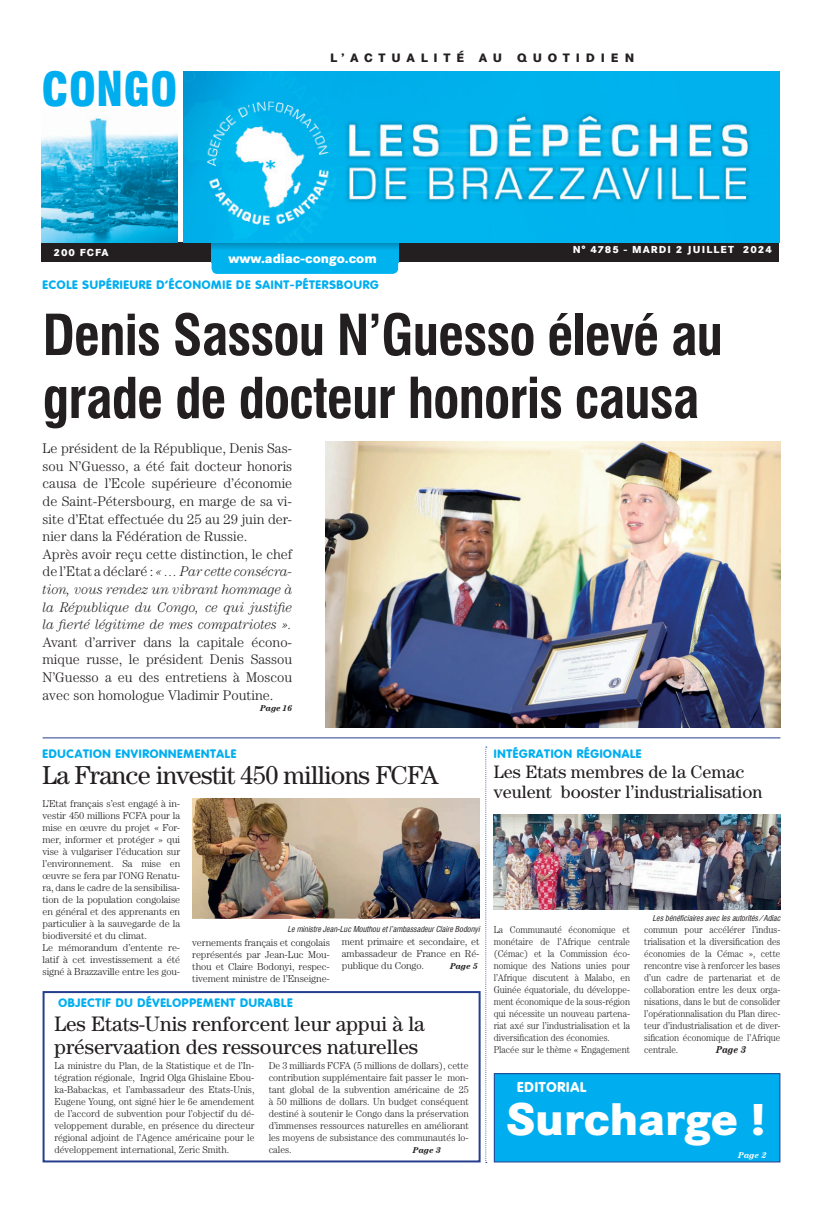
<style>
.page{position:relative;width:823px;height:1205px;background:#fff}
.page>*{position:absolute;margin:0;border:0;box-sizing:border-box;transform-origin:0 0}
.t1{font:700 55px/63px "Corporate Condensed";letter-spacing:-.02em;color:#231f20}
.t2{font:900 46px "Corporate Condensed";color:#00aeef}
.t3{font:800 45px "Corporate SBQ";color:#fff}
.t4{font:26px "Century";letter-spacing:-.025em;color:#231f20}
.t5{font:21px/23px "Century";color:#231f20}
.t6{font:18px/20px "Century";color:#231f20}
.t7{font:300 14px/17.6px "Century";color:#231f20}
.t8{font:800 14px "Corporate Rounded";letter-spacing:.06em;color:#fff}
.t9{font:800 13px "Corporate SBQ";color:#fff}
.t10{font:800 12px "Corporate Rounded";letter-spacing:.06em;color:#00aeef}
.t11{font:800 12px "Corporate SBQ";letter-spacing:.485em;color:#231f20}
.t12{font:300 10px/12px "Century";letter-spacing:-.01em;color:#231f20;scale:.9 1}
.t13{font:300 10px/12px "Century";letter-spacing:-.01em;color:#231f20;text-align:justify;scale:.96 1}
.t14{font:300 10px/12px "Century";letter-spacing:-.01em;color:#231f20;text-align:justify}
.t15{font:800 10px "Corporate SBQ";letter-spacing:.1em;color:#fff}
.t16{font:italic 700 10px "Century";color:#231f20;scale:.9 1}
.t17{font:italic 700 8.5px "Century";color:#231f20}
.t18{font:italic 700 8.5px "Century";color:#fff}
.t19{font:italic 8px "Corporate Condensed";color:#231f20}
.s1{font-style:italic}
</style>
<div class="page">
<div style="left:41px;top:242px;width:737px;height:19px;background:#231f20"></div>
<svg style="left:211px;top:262px;width:187px;height:12px;background:#03b4ef"></svg>
<div style="left:211px;top:242px;width:187px;height:20px;background:linear-gradient(to bottom,#0098cd,#00baf8)"></div>
<img style="left:184px;top:72px;width:594px;height:170px">
<img style="left:41px;top:115px;width:136px;height:127px">
<img style="left:325px;top:441px;width:455px;height:287px">
<hr style="left:43px;top:737px;width:737px;height:1px;background:#253f8e">
<img style="left:193px;top:798px;width:286px;height:120px">
<div style="left:43px;top:991px;width:437px;height:171px;border:2px solid #253f8e"></div>
<svg style="left:485px;top:746px;width:1px;height:417px"></svg>
<div style="left:494px;top:1073px;width:285px;height:89px;background:#00aeef"></div>
<div style="left:493px;top:1073px;width:287px;height:89px;border:1px solid #253f8e"></div>
<img style="left:493px;top:814px;width:287px;height:95px">
<h2 class="t2" style="left:41px;top:62px;width:137px">CONGO</h2>
<p class="t11" style="left:330px;top:50px;width:305px">L’ACTUALITÉ AU QUOTIDIEN</p>
<p class="t15" style="left:53px;top:246px;width:57px">200 FCFA</p>
<h3 class="t9" style="left:228px;top:250px;width:150px">www.adiac-congo.com</h3>
<p class="t15" style="left:572px;top:243px;width:200px">N° 4785 - MARDI 2 JUILLET 2024</p>
<p class="t10" style="left:43px;top:278px;width:337px">ECOLE SUPÉRIEURE D’ÉCONOMIE DE SAINT-PÉTERSBOURG</p>
<h1 class="t1" style="left:43px;top:303px;width:681px">Denis Sassou N’Guesso élevé au grade de docteur honoris causa</h1>
<p class="t7" style="left:43px;top:439px;width:251px">Le président de la République, Denis Sas&shy;sou N’Guesso, a été fait docteur honoris causa de l’Ecole supérieure d’économie de Saint-Pétersbourg, en marge de sa vi&shy;site d’Etat effectuée du 25 au 29 juin der&shy;nier dans la Fédération de Russie.<br>Après avoir reçu cette distinction, le chef de l’Etat a déclaré : <span class="s1">« … Par cette consécra&shy;tion, vous rendez un vibrant hommage à la République du Congo, ce qui justifie la fierté légitime de mes compatriotes ».</span></p>
<h3 class="t7" style="left:43px;top:633px;width:251px;text-align:justify">Avant d’arriver dans la capitale écono&shy;mique russe, le président Denis Sassou N’Guesso a eu des entretiens à Moscou avec son homologue Vladimir Poutine.</h3>
<p class="t17" style="left:260px;top:703px;width:34px">Page 16</p>
<p class="t10" style="left:43px;top:747px;width:195px">EDUCATION ENVIRONNEMENTALE</p>
<h3 class="t4" style="left:43px;top:760px;width:397px">La France investit 450 millions FCFA</h3>
<p class="t14" style="left:43px;top:797px;width:139px;text-align:left">L’Etat français s’est engagé à in&shy;vestir 450 millions FCFA pour la mise en œuvre du projet « For&shy;mer, informer et protéger » qui vise à vulgariser l’éducation sur l’environnement. Sa mise en œuvre se fera par l’ONG Renatu&shy;ra, dans le cadre de la sensibilisa&shy;tion de la population congolaise en général et des apprenants en particulier à la sauvegarde de la biodiversité et du climat.<br>Le mémorandum d’entente re&shy;latif à cet investissement a été signé à Brazzaville entre les gou-</p>
<p class="t19" style="left:287px;top:924px;width:193px">Le ministre Jean-Luc Mouthou et l’ambassadeur Claire Bodonyi</p>
<p class="t14" style="left:192px;top:936px;width:139px">vernements français et congolais représentés par Jean-Luc Mou&shy;thou et Claire Bodonyi, respec&shy;tivement ministre de l’Enseigne-</p>
<p class="t14" style="left:342px;top:936px;width:139px">ment primaire et secondaire, et ambassadeur de France en Ré&shy;publique du Congo.</p>
<p class="t17" style="left:450px;top:961px;width:29px">Page 5</p>
<p class="t10" style="left:58px;top:996px;width:236px">OBJECTIF DU DÉVELOPPEMENT DURABLE</p>
<h3 class="t5" style="left:54px;top:1011px;width:371px">Les Etats-Unis renforcent leur appui à la préservaation des ressources naturelles</h3>
<p class="t13" style="left:54px;top:1060px;width:210px">La ministre du Plan, de la Statistique et de l’In&shy;tégration régionale, Ingrid Olga Ghislaine Ebou&shy;ka-Babackas, et l’ambassadeur des Etats-Unis, Eugene Young, ont signé hier le 6e amendement de l’accord de subvention pour l’objectif du dé&shy;veloppement durable, en présence du directeur régional adjoint de l’Agence américaine pour le développement international, Zeric Smith.</p>
<p class="t13" style="left:268px;top:1060px;width:210px">De 3 milliards FCFA (5 millions de dollars), cette contribution supplémentaire fait passer le mon&shy;tant global de la subvention américaine de 25 à 50 millions de dollars. Un budget conséquent destiné à soutenir le Congo dans la préservation d’immenses ressources naturelles en améliorant les moyens de subsistance des communautés lo&shy;cales.</p>
<p class="t17" style="left:412px;top:1145px;width:30px">Page 3</p>
<p class="t10" style="left:493px;top:747px;width:149px">INTÉGRATION RÉGIONALE</p>
<h3 class="t6" style="left:493px;top:762px;width:270px">Les Etats membres de la Cemac veulent booster l’industrialisation</h3>
<p class="t19" style="left:652px;top:913px;width:129px">Les bénéficiaires avec les autorités / Adiac</p>
<p class="t12" style="left:493px;top:923px;width:153px">La Communauté économique et monétaire de l’Afrique centrale (Cémac) et la Commission éco&shy;nomique des Nations unies pour l’Afrique discutent à Malabo, en<br>Guinée équatoriale, du développe&shy;ment économique de la sous-région qui nécessite un nouveau partena&shy;riat axé sur l’industrialisation et la diversification des économies.<br>Placée sur le thème « Engagement</p>
<p class="t12" style="left:643px;top:923px;width:153px;text-align:justify">commun pour accélérer l’indus&shy;trialisation et la diversification des économies de la Cémac », cette rencontre vise à renforcer les bases d’un cadre de partenariat et de collaboration entre les deux orga&shy;nisations, dans le but de consolider l’opérationnalisation du Plan direc&shy;teur d’industrialisation et de diver&shy;sification économique de l’Afrique centrale.</p>
<p class="t16" style="left:715px;top:1043px;width:35px">Page 3</p>
<h3 class="t8" style="left:517px;top:1078px;width:70px">EDITORIAL</h3>
<h3 class="t3" style="left:505px;top:1090px;width:261px">Surcharge !</h3>
<p class="t18" style="left:737px;top:1150px;width:30px">Page 2</p>
</div>
